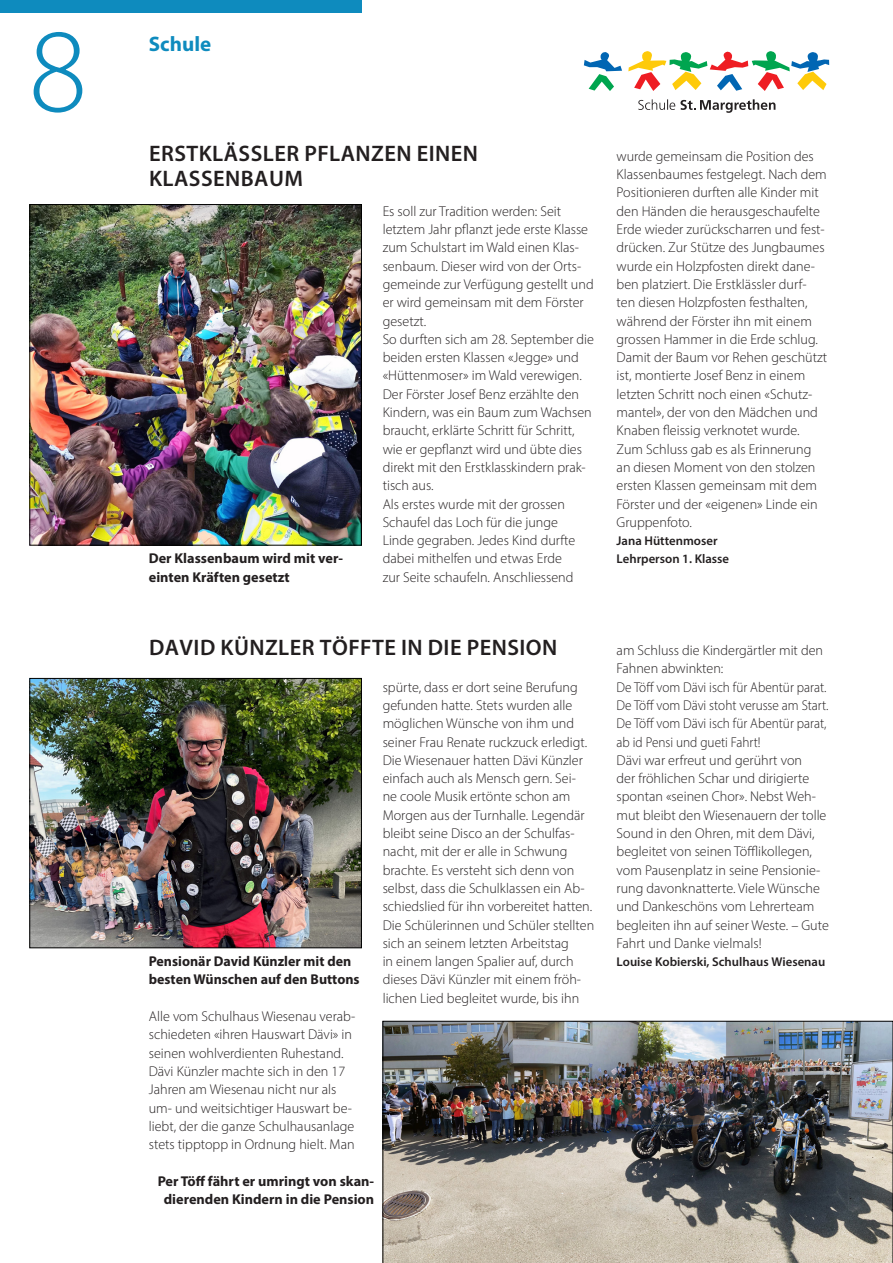
<style>
.page{position:relative;width:893px;height:1263px;background:#fff}
.page>*{position:absolute;margin:0;border:0;box-sizing:border-box;transform-origin:0 0}
._11_Seitenzahl{font:300 120px "Myriad Pro";color:#0e8bbe}
._1_1_Haupttitel_klein_18{font:600 22.5px/25.5px "Myriad Pro";letter-spacing:.02em;color:#231f20}
._6_1_Pagina_fett_-_grün__Gemeinde{font:700 21px "Myriad Pro";color:#0e8bbe}
._3_Lauftext{font:300 14.25px/18.3px "Myriad Pro";color:#231f20}
._3_Lauftext-2{font:300 14.25px "Myriad Pro";color:#231f20;scale:.93 1}
._8_Legende_linksbündig{font:700 14.25px/18.3px "Myriad Pro";color:#231f20}
._8_1_Legende_rechtsbündig{font:700 14.25px/18.3px "Myriad Pro";color:#231f20;text-align:center}
._5_Autor{font:600 12.75px/18.3px "Myriad Pro";color:#231f20}
</style>
<div class="page">
<div style="left:0;top:0;width:361px;height:13px;background:#0e8bbe"></div>
<svg style="left:638px;top:99px;width:137px;height:14px"></svg>
<svg style="left:584px;top:52px;width:38px;height:39px"></svg>
<svg style="left:628px;top:51px;width:201px;height:40px"></svg>
<img style="left:32px;top:206px;width:328px;height:337px">
<div style="left:30px;top:204px;width:332px;height:341px;border:1px solid #000"></div>
<img style="left:32px;top:680px;width:328px;height:266px">
<div style="left:30px;top:678px;width:332px;height:270px;border:1px solid #000"></div>
<img style="left:385px;top:1023px;width:506px;height:238px">
<div style="left:383px;top:1021px;width:510px;height:242px;border:1px solid #000"></div>
<p class="_11_Seitenzahl" style="left:29px;top:-1px;width:60px">8</p>
<p class="_6_1_Pagina_fett_-_grün__Gemeinde" style="left:149px;top:30px;width:64px">Schule</p>
<p class="_1_1_Haupttitel_klein_18" style="left:149px;top:140px;width:331px">ERSTKLÄSSLER PFLANZEN EINEN<br>KLASSENBAUM</p>
<p class="_8_Legende_linksbündig" style="left:149px;top:549px;width:196px">Der Klassenbaum wird mit ver&shy;einten Kräften gesetzt</p>
<p class="_3_Lauftext" style="left:383px;top:202px;width:212px">Es soll zur Tradition werden: Seit letztem Jahr pflanzt jede erste Klasse zum Schulstart im Wald einen Klas&shy;senbaum. Dieser wird von der Orts&shy;gemeinde zur Verfügung gestellt und er wird gemeinsam mit dem Förster gesetzt.</p>
<p class="_3_Lauftext" style="left:383px;top:330px;width:213px">So durften sich am 28. September die beiden ersten Klassen «Jegge» und «Hüttenmoser» im Wald verewigen.<br>Der Förster Josef Benz erzählte den<br>Kindern, was ein Baum zum Wachsen braucht, erklärte Schritt für Schritt, wie er gepflanzt wird und übte dies direkt mit den Erstklasskindern prak&shy;tisch aus.</p>
<p class="_3_Lauftext" style="left:383px;top:494px;width:194px">Als erstes wurde mit der grossen<br>Schaufel das Loch für die junge<br>Linde gegraben. Jedes Kind durfte dabei mithelfen und etwas Erde zur Seite schaufeln. Anschliessend</p>
<p class="_1_1_Haupttitel_klein_18" style="left:149px;top:634px;width:410px">DAVID KÜNZLER TÖFFTE IN DIE PENSION</p>
<p class="_8_Legende_linksbündig" style="left:149px;top:952px;width:212px">Pensionär David Künzler mit den besten Wünschen auf den Buttons</p>
<p class="_3_Lauftext" style="left:149px;top:1007px;width:208px">Alle vom Schulhaus Wiesenau verab&shy;schiedeten «ihren Hauswart Dävi» in seinen wohlverdienten Ruhestand.<br>Dävi Künzler machte sich in den 17<br>Jahren am Wiesenau nicht nur als um- und weitsichtiger Hauswart be&shy;liebt, der die ganze Schulhausanlage stets tipptopp in Ordnung hielt. Man</p>
<p class="_8_1_Legende_rechtsbündig" style="left:158px;top:1171px;width:218px">Per Töff fährt er umringt von skan&shy;dierenden Kindern in die Pension</p>
<p class="_3_Lauftext" style="left:383px;top:677px;width:206px">spürte, dass er dort seine Berufung gefunden hatte. Stets wurden alle möglichen Wünsche von ihm und seiner Frau Renate ruckzuck erledigt.</p>
<p class="_3_Lauftext" style="left:383px;top:751px;width:213px">Die Wiesenauer hatten Dävi Künzler einfach auch als Mensch gern. Sei-<br>ne coole Musik ertönte schon am Morgen aus der Turnhalle. Legendär bleibt seine Disco an der Schulfas&shy;nacht, mit der er alle in Schwung brachte. Es versteht sich denn von selbst, dass die Schulklassen ein Ab&shy;schiedslied für ihn vorbereitet hatten.<br>Die Schülerinnen und Schüler stellten sich an seinem letzten Arbeitstag<br>in einem langen Spalier auf, durch dieses Dävi Künzler mit einem fröh&shy;lichen Lied begleitet wurde, bis ihn</p>
<p class="_3_Lauftext" style="left:617px;top:147px;width:212px">wurde gemeinsam die Position des Klassenbaumes festgelegt. Nach dem Positionieren durften alle Kinder mit den Händen die herausgeschaufelte Erde wieder zurückscharren und fest&shy;drücken. Zur Stütze des Jungbaumes wurde ein Holzpfosten direkt dane&shy;ben platziert. Die Erstklässler durf&shy;ten diesen Holzpfosten festhalten, während der Förster ihn mit einem grossen Hammer in die Erde schlug.<br>Damit der Baum vor Rehen geschützt ist, montierte Josef Benz in einem letzten Schritt noch einen «Schutz&shy;mantel», der von den Mädchen und Knaben fleissig verknotet wurde.<br>Zum Schluss gab es als Erinnerung an diesen Moment von den stolzen ersten Klassen gemeinsam mit dem Förster und der «eigenen» Linde ein Gruppenfoto.</p>
<p class="_5_Autor" style="left:617px;top:531px;width:114px">Jana Hüttenmoser<br>Lehrperson 1. Klasse</p>
<p class="_3_Lauftext" style="left:617px;top:641px;width:208px">am Schluss die Kindergärtler mit den<br>Fahnen abwinkten:</p>
<p class="_3_Lauftext-2" style="left:617px;top:678px;width:227px">De Töff vom Dävi isch für Abentür parat.</p>
<p class="_3_Lauftext-2" style="left:617px;top:697px;width:229px">De Töff vom Dävi stoht verusse am Start.</p>
<p class="_3_Lauftext-2" style="left:617px;top:715px;width:227px">De Töff vom Dävi isch für Abentür parat,</p>
<p class="_3_Lauftext-2" style="left:617px;top:733px;width:156px">ab id Pensi und gueti Fahrt!</p>
<p class="_3_Lauftext" style="left:617px;top:751px;width:214px">Dävi war erfreut und gerührt von<br>der fröhlichen Schar und dirigierte spontan «seinen Chor». Nebst Weh&shy;mut bleibt den Wiesenauern der tolle Sound in den Ohren, mit dem Dävi, begleitet von seinen Töfflikollegen, vom Pausenplatz in seine Pensionie&shy;rung davonknatterte. Viele Wünsche und Dankeschöns vom Lehrerteam begleiten ihn auf seiner Weste. – Gute Fahrt und Danke vielmals!</p>
<p class="_5_Autor" style="left:617px;top:952px;width:210px">Louise Kobierski, Schulhaus Wiesenau</p>
</div>
